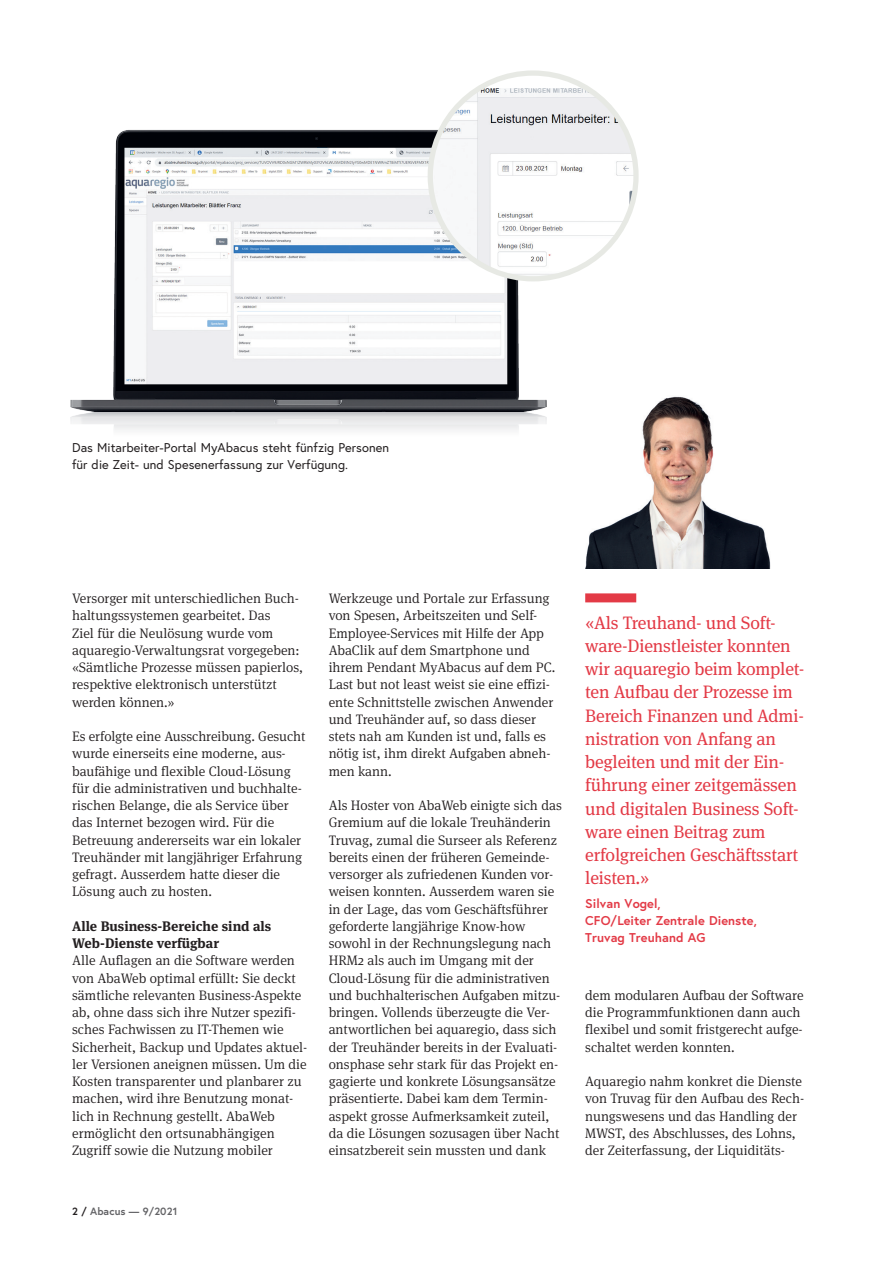
<style>
.page{position:relative;width:893px;height:1263px;background:#fff}
.page>*{position:absolute;margin:0;border:0;box-sizing:border-box;transform-origin:0 0}
.t1{font:18px/23.2px "Meta Serif Pro";letter-spacing:-.01em;color:#e33a46}
.t2{font:300 13.8px/17.2px "Meta Serif Pro";color:#231f20}
.t3{font:700 13.8px/17.2px "Meta Serif Pro";color:#231f20}
.t4{font:12.75px/17.2px "Europa";letter-spacing:.005em;color:#231f20}
.t5{font:700 12.75px/17.2px "Europa";letter-spacing:.005em;color:#e33a46}
.t6{font:700 10.5px "Europa";letter-spacing:.01em;color:#636366}
.s1{color:#231f20}
</style>
<div class="page">
<img style="left:70px;top:129px;width:478px;height:283px">
<svg style="left:70px;top:412px;width:477px;height:18px;fill:#eaebeb"></svg>
<svg style="left:430px;top:73px;width:206px;height:206px"></svg>
<img style="left:430px;top:88px;width:203px;height:191px">
<div style="left:428px;top:70px;width:211px;height:211px;border:5px solid #e7e9e4;border-radius:50%"></div>
<img style="left:585px;top:396px;width:186px;height:173px">
<div style="left:585px;top:593px;width:51px;height:9px;background:#e33a46"></div>
<p class="t4" style="left:72px;top:439px;width:319px">Das Mitarbeiter-Portal MyAbacus steht fünfzig Personen für die Zeit- und Spesenerfassung zur Verfügung.</p>
<p class="t2" style="left:72px;top:589px;width:233px">Versorger mit unterschiedlichen Buch&shy;haltungssystemen gearbeitet. Das<br>Ziel für die Neulösung wurde vom aquaregio-Verwaltungsrat vorgegeben: «Sämtliche Prozesse müssen papierlos, respektive elektronisch unterstützt werden können.»</p>
<p class="t2" style="left:72px;top:727px;width:235px">Es erfolgte eine Ausschreibung. Gesucht wurde einerseits eine moderne, aus&shy;baufähige und flexible Cloud-Lösung für die administrativen und buchhalte&shy;rischen Belange, die als Service über das Internet bezogen wird. Für die Betreuung andererseits war ein lokaler Treuhänder mit langjähriger Erfahrung gefragt. Ausserdem hatte dieser die Lösung auch zu hosten.</p>
<p class="t3" style="left:72px;top:916px;width:201px">Alle Business-Bereiche sind als<br>Web-Dienste verfügbar</p>
<p class="t2" style="left:72px;top:951px;width:237px">Alle Auflagen an die Software werden von AbaWeb optimal erfüllt: Sie deckt sämtliche relevanten Business-Aspekte ab, ohne dass sich ihre Nutzer spezifi&shy;sches Fachwissen zu IT-Themen wie Sicherheit, Backup und Updates aktuel&shy;ler Versionen aneignen müssen. Um die Kosten transparenter und planbarer zu machen, wird ihre Benutzung monat&shy;lich in Rechnung gestellt. AbaWeb ermöglicht den ortsunabhängigen Zugriff sowie die Nutzung mobiler</p>
<p class="t6" style="left:72px;top:1204px;width:107px"><span class="s1">2 /</span> Abacus — 9/2021</p>
<p class="t2" style="left:329px;top:589px;width:228px">Werkzeuge und Portale zur Erfassung von Spesen, Arbeitszeiten und Self-Employee-Services mit Hilfe der App AbaClik auf dem Smartphone und ihrem Pendant MyAbacus auf dem PC.<br>Last but not least weist sie eine effizi&shy;ente Schnittstelle zwischen Anwender und Treuhänder auf, so dass dieser stets nah am Kunden ist und, falls es nötig ist, ihm direkt Aufgaben abneh&shy;men kann.</p>
<p class="t2" style="left:329px;top:796px;width:235px">Als Hoster von AbaWeb einigte sich das Gremium auf die lokale Treuhänderin Truvag, zumal die Surseer als Referenz bereits einen der früheren Gemeinde&shy;versorger als zufriedenen Kunden vor&shy;weisen konnten. Ausserdem waren sie in der Lage, das vom Geschäftsführer geforderte langjährige Know-how sowohl in der Rechnungslegung nach HRM2 als auch im Umgang mit der Cloud-Lösung für die administrativen und buchhalterischen Aufgaben mitzu&shy;bringen. Vollends überzeugte die Ver&shy;antwortlichen bei aquaregio, dass sich der Treuhänder bereits in der Evaluati&shy;onsphase sehr stark für das Projekt en&shy;gagierte und konkrete Lösungsansätze präsentierte. Dabei kam dem Termin&shy;aspekt grosse Aufmerksamkeit zuteil, da die Lösungen sozusagen über Nacht einsatzbereit sein mussten und dank</p>
<p class="t1" style="left:585px;top:610px;width:221px">«Als Treuhand- und Soft&shy;ware-Dienstleister konnten wir aquaregio beim komplet&shy;ten Aufbau der Prozesse im<br>Bereich Finanzen und Admi&shy;nistration von Anfang an begleiten und mit der Ein&shy;führung einer zeitgemässen und digitalen Business Soft&shy;ware einen Beitrag zum erfolgreichen Geschäftsstart leisten.»</p>
<p class="t5" style="left:585px;top:894px;width:173px">Silvan Vogel,<br>CFO/Leiter Zentrale Dienste,<br>Truvag Treuhand AG</p>
<p class="t2" style="left:585px;top:986px;width:220px">dem modularen Aufbau der Software die Programmfunktionen dann auch flexibel und somit fristgerecht aufge&shy;schaltet werden konnten.</p>
<p class="t2" style="left:585px;top:1072px;width:221px">Aquaregio nahm konkret die Dienste von Truvag für den Aufbau des Rech&shy;nungswesens und das Handling der MWST, des Abschlusses, des Lohns, der Zeiterfassung, der Liquiditäts-</p>
</div>
